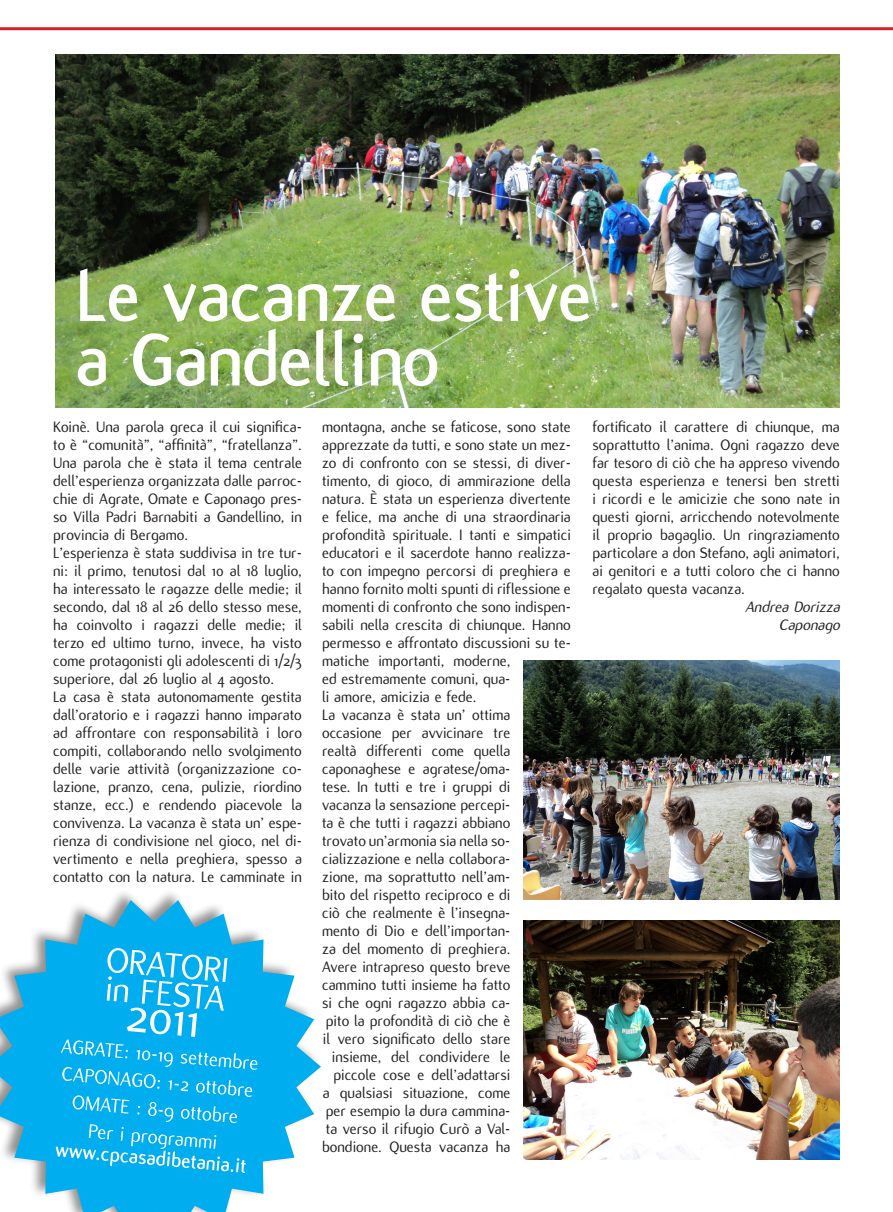
<style>
.page{position:relative;width:893px;height:1212px;background:#fff}
.page>*{position:absolute;margin:0;border:0;box-sizing:border-box;transform-origin:0 0}
.Titolo_1{font:700 79.5px "Flux";letter-spacing:-.01em;color:#fff}
.firma_giornalista{font:16.5px/18px "Flux";color:#231f20;text-align:justify}
.firma_giornalista-2{font:italic 16.5px "Flux";color:#231f20}
</style>
<div class="page">
<img style="left:55px;top:54px;width:785px;height:353px">
<hr style="left:0;top:27px;width:893px;height:3px;background:#d1232a">
<svg style="left:0;top:900px;width:321px;height:312px;fill:#00aeef"></svg>
<svg style="left:56px;top:947px;width:202px;height:226px;background:#1eb7f0"></svg>
<img style="left:523px;top:920px;width:317px;height:239px">
<img style="left:523px;top:660px;width:316px;height:240px">
<p class="Titolo_1" style="left:75px;top:251px;width:517px">Le vacanze estive</p>
<p class="Titolo_1" style="left:75px;top:316px;width:366px">a Gandellino</p>
<p class="firma_giornalista" style="left:322px;top:418px;width:250px;text-align:left">montagna, anche se faticose, sono state apprezzate da tutti, e sono state un mez&shy;zo di confronto con se stessi, di diver&shy;timento, di gioco, di ammirazione della natura. È stata un esperienza divertente e felice, ma anche di una straordinaria profondità spirituale. I tanti e simpatici educatori e il sacerdote hanno realizza&shy;to con impegno percorsi di preghiera e hanno fornito molti spunti di riflessione e momenti di confronto che sono indispen&shy;sabili nella crescita di chiunque. Hanno permesso e affrontato discussioni su te&shy;matiche importanti, moderne,<br>ed estremamente comuni, qua-<br>li amore, amicizia e fede.</p>
<p class="firma_giornalista" style="left:322px;top:706px;width:190px;text-align:right">La vacanza è stata un’ ottima occasione per avvicinare tre realtà differenti come quella caponaghese e agratese/oma&shy;tese. In tutti e tre i gruppi di vacanza la sensazione percepi&shy;ta è che tutti i ragazzi abbiano trovato un’armonia sia nella so&shy;cializzazione e nella collabora&shy;zione, ma soprattutto nell’am&shy;bito del rispetto reciproco e di ciò che realmente è l’insegna&shy;mento di Dio e dell’importan&shy;za del momento di preghiera.<br>Avere intrapreso questo breve cammino tutti insieme ha fatto si che ogni ragazzo abbia ca&shy;pito la profondità di ciò che è il vero significato dello stare insieme, del condividere le piccole cose e dell’adattarsi<br>a qualsiasi situazione, come per esempio la dura cammina&shy;ta verso il rifugio Curò a Val&shy;bondione. Questa vacanza ha</p>
<p class="firma_giornalista" style="left:53px;top:418px;width:250px">Koinè. Una parola greca il cui significa&shy;to è “comunità”, “affinità”, “fratellanza”.<br>Una parola che è stata il tema centrale dell’esperienza organizzata dalle parroc&shy;chie di Agrate, Omate e Caponago pres&shy;so Villa Padri Barnabiti a Gandellino, in provincia di Bergamo.</p>
<p class="firma_giornalista" style="left:53px;top:544px;width:250px">L’esperienza è stata suddivisa in tre tur&shy;ni: il primo, tenutosi dal 10 al 18 luglio, ha interessato le ragazze delle medie; il secondo, dal 18 al 26 dello stesso mese, ha coinvolto i ragazzi delle medie; il terzo ed ultimo turno, invece, ha visto come protagonisti gli adolescenti di 1/2/3 superiore, dal 26 luglio al 4 agosto.</p>
<p class="firma_giornalista" style="left:53px;top:688px;width:250px">La casa è stata autonomamente gestita dall’oratorio e i ragazzi hanno imparato ad affrontare con responsabilità i loro compiti, collaborando nello svolgimento delle varie attività (organizzazione co&shy;lazione, pranzo, cena, pulizie, riordino stanze, ecc.) e rendendo piacevole la convivenza. La vacanza è stata un’ espe&shy;rienza di condivisione nel gioco, nel di&shy;vertimento e nella preghiera, spesso a contatto con la natura. Le camminate in</p>
<p class="firma_giornalista" style="left:592px;top:418px;width:249px">fortificato il carattere di chiunque, ma soprattutto l’anima. Ogni ragazzo deve far tesoro di ciò che ha appreso vivendo questa esperienza e tenersi ben stretti i ricordi e le amicizie che sono nate in questi giorni, arricchendo notevolmente il proprio bagaglio. Un ringraziamento particolare a don Stefano, agli animatori, ai genitori e a tutti coloro che ci hanno regalato questa vacanza.</p>
<p class="firma_giornalista-2" style="left:745px;top:598px;width:96px">Andrea Dorizza</p>
<p class="firma_giornalista-2" style="left:779px;top:616px;width:62px">Caponago</p>
</div>
